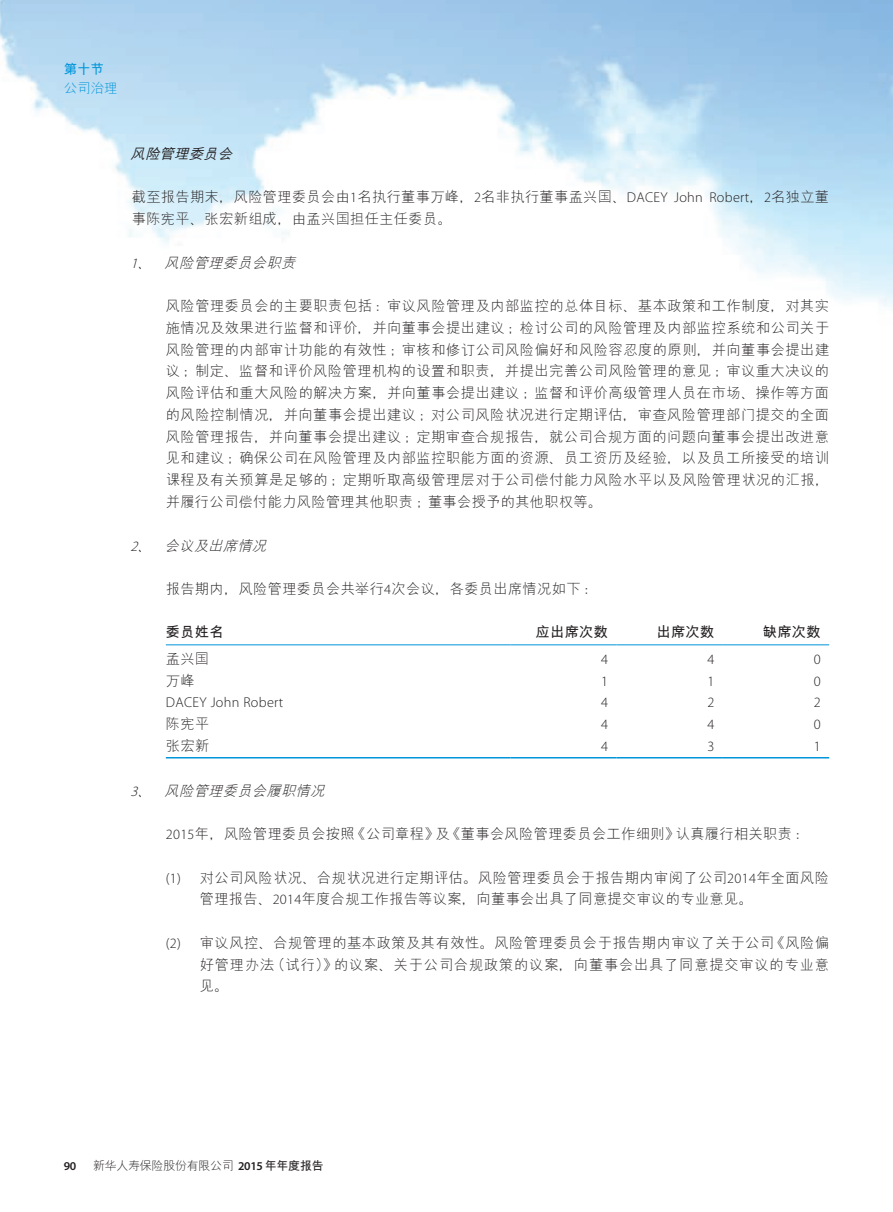
<style>
.page{position:relative;width:893px;height:1212px;background:#fff}
.page>*{position:absolute;margin:0;border:0;box-sizing:border-box;transform-origin:0 0}
.t1{font:300 14.25px/21.8px "M Hei PRC";letter-spacing:.02em;color:#231f20}
.t2{font:italic 300 14.25px "M Hei PRC";color:#231f20}
.t3{font:300 14.25px "Myriad Pro";letter-spacing:.02em;color:#231f20}
.t4{font:700 14.25px "M Hei PRC";letter-spacing:.02em;color:#231f20}
.t5{font:italic 500 14.25px "M Hei PRC";color:#231f20}
.t6{font:300 13.5px "M Hei PRC";color:#0095d9}
.t7{font:700 13.5px "M Hei PRC";color:#0095d9}
.t8{font:300 12px "M Hei PRC";letter-spacing:-.025em;color:#231f20}
.t9{font:600 12px "Myriad Pro";color:#231f20}
.s1{font-family:"Myriad Pro"}
.s2{font-family:"Myriad Pro";font-weight:600}
.s3{font-weight:700}
</style>
<div class="page">
<hr style="left:166px;top:644px;width:344px;height:1px;background:#0095d9">
<hr style="left:510px;top:644px;width:107px;height:1px;background:#0095d9">
<hr style="left:617px;top:644px;width:106px;height:1px;background:#0095d9">
<hr style="left:723px;top:644px;width:106px;height:1px;background:#0095d9">
<hr style="left:166px;top:757px;width:344px;height:1px;background:#0095d9">
<hr style="left:510px;top:757px;width:107px;height:1px;background:#0095d9">
<hr style="left:617px;top:757px;width:106px;height:1px;background:#0095d9">
<hr style="left:723px;top:757px;width:106px;height:1px;background:#0095d9">
<p class="t7" style="left:64px;top:62px;width:42px">第十节</p>
<p class="t6" style="left:64px;top:82px;width:55px">公司治理</p>
<p class="t5" style="left:131px;top:147px;width:107px">风险管理委员会</p>
<p class="t1" style="left:132px;top:186px;width:699px">截至报告期末，风险管理委员会由<span class="s1">1</span>名执行董事万峰，<span class="s1">2</span>名非执行董事孟兴国、<span class="s1">DACEY John Robert</span>，<span class="s1">2</span>名独立董事陈宪平、张宏新组成，由孟兴国担任主任委员。</p>
<p class="t2" style="left:131px;top:255px;width:170px"><span class="s1">1</span>、 风险管理委员会职责</p>
<p class="t1" style="left:166px;top:295px;width:665px;text-align:justify">风险管理委员会的主要职责包括：审议风险管理及内部监控的总体目标、基本政策和工作制度，对其实施情况及效果进行监督和评价，并向董事会提出建议；检讨公司的风险管理及内部监控系统和公司关于风险管理的内部审计功能的有效性；审核和修订公司风险偏好和风险容忍度的原则，并向董事会提出建议；制定、监督和评价风险管理机构的设置和职责，并提出完善公司风险管理的意见；审议重大决议的风险评估和重大风险的解决方案，并向董事会提出建议；监督和评价高级管理人员在市场、操作等方面的风险控制情况，并向董事会提出建议；对公司风险状况进行定期评估，审查风险管理部门提交的全面风险管理报告，并向董事会提出建议；定期审查合规报告，就公司合规方面的问题向董事会提出改进意见和建议；确保公司在风险管理及内部监控职能方面的资源、员工资历及经验，以及员工所接受的培训课程及有关预算是足够的；定期听取高级管理层对于公司偿付能力风险水平以及风险管理状况的汇报，并履行公司偿付能力风险管理其他职责；董事会授予的其他职权等。</p>
<p class="t2" style="left:131px;top:538px;width:141px"><span class="s1">2</span>、 会议及出席情况</p>
<p class="t1" style="left:166px;top:578px;width:434px">报告期内，风险管理委员会共举行<span class="s1">4</span>次会议，各委员出席情况如下：</p>
<p class="t4" style="left:166px;top:625px;width:59px">委员姓名</p>
<p class="t4" style="left:536px;top:625px;width:74px">应出席次数</p>
<p class="t4" style="left:656px;top:625px;width:59px">出席次数</p>
<p class="t4" style="left:763px;top:625px;width:59px">缺席次数</p>
<p class="t1" style="left:166px;top:647px;width:45px">孟兴国</p>
<p class="t3" style="left:601px;top:651px;width:8px">4</p>
<p class="t3" style="left:707px;top:651px;width:8px">4</p>
<p class="t3" style="left:814px;top:651px;width:8px">0</p>
<p class="t1" style="left:166px;top:669px;width:30px">万峰</p>
<p class="t3" style="left:601px;top:673px;width:8px">1</p>
<p class="t3" style="left:707px;top:673px;width:8px">1</p>
<p class="t3" style="left:814px;top:673px;width:8px">0</p>
<p class="t3" style="left:166px;top:695px;width:119px">DACEY John Robert</p>
<p class="t3" style="left:601px;top:695px;width:8px">4</p>
<p class="t3" style="left:707px;top:695px;width:8px">2</p>
<p class="t3" style="left:814px;top:695px;width:8px">2</p>
<p class="t1" style="left:166px;top:713px;width:45px">陈宪平</p>
<p class="t3" style="left:601px;top:716px;width:8px">4</p>
<p class="t3" style="left:707px;top:716px;width:8px">4</p>
<p class="t3" style="left:814px;top:716px;width:8px">0</p>
<p class="t1" style="left:166px;top:734px;width:45px">张宏新</p>
<p class="t3" style="left:601px;top:738px;width:8px">4</p>
<p class="t3" style="left:707px;top:738px;width:8px">3</p>
<p class="t3" style="left:814px;top:738px;width:8px">1</p>
<p class="t2" style="left:131px;top:783px;width:199px"><span class="s1">3</span>、 风险管理委员会履职情况</p>
<p class="t1" style="left:166px;top:823px;width:646px"><span class="s1">2015</span>年，风险管理委员会按照《公司章程》及《董事会风险管理委员会工作细则》认真履行相关职责：</p>
<p class="t1" style="left:200px;top:866px;width:631px;text-indent:-34px"><span class="s1">(1)</span> 对公司风险状况、合规状况进行定期评估。风险管理委员会于报告期内审阅了公司<span class="s1">2014</span>年全面风险管理报告、<span class="s1">2014</span>年度合规工作报告等议案，向董事会出具了同意提交审议的专业意见。</p>
<p class="t1" style="left:200px;top:931px;width:631px;text-align:justify;text-indent:-34px"><span class="s1">(2)</span> 审议风控、合规管理的基本政策及其有效性。风险管理委员会于报告期内审议了关于公司《风险偏好管理办法（试行）》的议案、关于公司合规政策的议案，向董事会出具了同意提交审议的专业意见。</p>
<p class="t9" style="left:64px;top:1158px;width:14px">90</p>
<p class="t8" style="left:93px;top:1160px;width:232px">新华人寿保险股份有限公司 <span class="s2">2015</span> <span class="s3">年年度报告</span></p>
</div>
